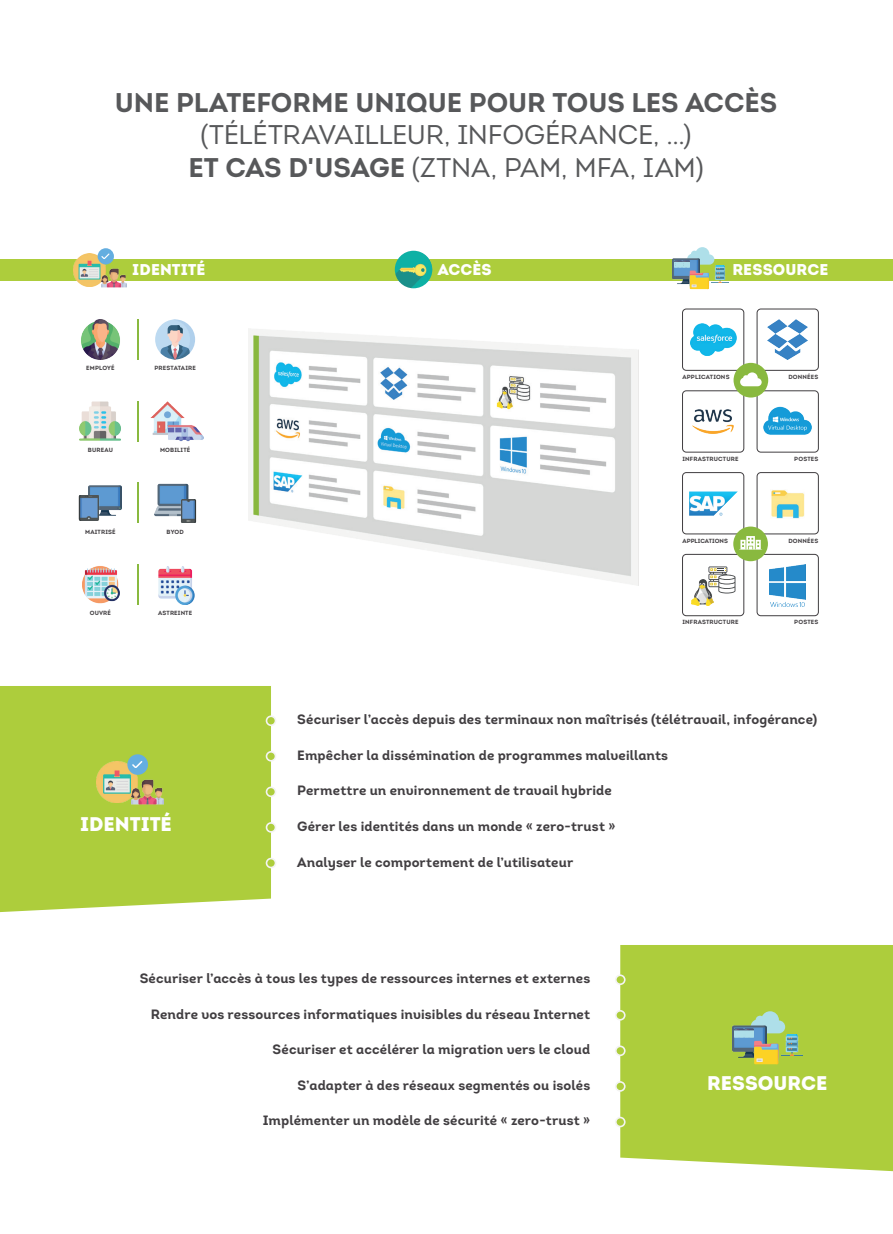
<style>
.page{position:relative;width:893px;height:1234px;background:#fff}
.page>*{position:absolute;margin:0;border:0;box-sizing:border-box;transform-origin:0 0}
.t1{font:27px/32.4px "Intro Book Alt";letter-spacing:-.005em;color:#57585a;text-align:center}
.t2{font:27px "Intro Bold Alt";color:#57585a}
.t3{font:19.8px "Intro Black Caps";color:#fff}
.t4{font:15.6px "Intro Black Caps";letter-spacing:.005em;color:#fff}
.t5{font:13.5px "Intro Bold Alt";letter-spacing:.01em;color:#413e41}
.t6{font:6px "Intro Bold Caps";letter-spacing:.025em;color:#413e41}
.t7{font:6px "Intro Bold Caps";color:#413e41}
.s1{font-family:"Intro Bold Alt"}
</style>
<div class="page">
<div style="left:620px;top:945px;width:273px;height:225px;background:#adcd3c"></div>
<img style="left:732px;top:1024px;width:3px;height:34px">
<img style="left:785px;top:1034px;width:17px;height:21px">
<svg style="left:735px;top:1010px;width:50px;height:53px;background:#a1bb81"></svg>
<div style="left:0;top:258px;width:893px;height:22px;background:#adcd3c"></div>
<img style="left:395px;top:251px;width:37px;height:37px">
<img style="left:73px;top:253px;width:33px;height:33px">
<div style="left:98px;top:248px;width:16px;height:16px;background:#64aee0;border-radius:50%"></div>
<svg style="left:101px;top:253px;width:9px;height:6px"></svg>
<img style="left:101px;top:265px;width:26px;height:23px">
<img style="left:150px;top:401px;width:32px;height:34px">
<img style="left:168px;top:415px;width:36px;height:27px">
<img style="left:80px;top:401px;width:41px;height:40px">
<img style="left:89px;top:485px;width:32px;height:31px">
<img style="left:78px;top:496px;width:23px;height:24px">
<img style="left:154px;top:483px;width:35px;height:34px">
<img style="left:177px;top:499px;width:20px;height:23px">
<img style="left:158px;top:566px;width:37px;height:38px">
<img style="left:82px;top:566px;width:38px;height:37px">
<svg style="left:155px;top:319px;width:40px;height:40px"></svg>
<img style="left:81px;top:319px;width:39px;height:40px">
<hr style="left:137px;top:400px;width:1px;height:41px;background:#89b93f">
<hr style="left:137px;top:482px;width:1px;height:41px;background:#89b93f">
<hr style="left:137px;top:564px;width:1px;height:41px;background:#89b93f">
<hr style="left:137px;top:319px;width:1px;height:40px;background:#89b93f">
<img style="left:673px;top:258px;width:1px;height:23px">
<img style="left:714px;top:265px;width:14px;height:17px">
<svg style="left:674px;top:247px;width:40px;height:42px"></svg>
<div style="left:682px;top:390px;width:62px;height:62px;border:1px solid #413e41;border-radius:4px"></div>
<div style="left:757px;top:390px;width:61px;height:62px;border:1px solid #413e41;border-radius:4px"></div>
<div style="left:682px;top:472px;width:62px;height:62px;border:1px solid #413e41;border-radius:4px"></div>
<div style="left:757px;top:472px;width:61px;height:62px;border:1px solid #413e41;border-radius:4px"></div>
<div style="left:682px;top:554px;width:62px;height:61px;border:1px solid #413e41;border-radius:4px"></div>
<div style="left:757px;top:554px;width:61px;height:61px;border:1px solid #413e41;border-radius:4px"></div>
<div style="left:682px;top:309px;width:62px;height:61px;border:1px solid #413e41;border-radius:4px"></div>
<div style="left:757px;top:309px;width:61px;height:61px;border:1px solid #413e41;border-radius:4px"></div>
<img style="left:771px;top:490px;width:33px;height:28px">
<img style="left:767px;top:319px;width:41px;height:40px">
<img style="left:690px;top:323px;width:46px;height:32px">
<img style="left:692px;top:409px;width:41px;height:24px">
<img style="left:763px;top:406px;width:49px;height:29px">
<img style="left:689px;top:491px;width:49px;height:25px">
<img style="left:692px;top:579px;width:21px;height:26px">
<svg style="left:708px;top:566px;width:27px;height:27px"></svg>
<img style="left:770px;top:564px;width:35px;height:42px">
<div style="left:733px;top:363px;width:35px;height:34px;background:#89b93f;border-radius:50%"></div>
<svg style="left:740px;top:372px;width:22px;height:14px"></svg>
<div style="left:733px;top:526px;width:35px;height:35px;background:#89b93f;border-radius:50%"></div>
<svg style="left:740px;top:536px;width:21px;height:13px"></svg>
<img style="left:249px;top:329px;width:389px;height:256px">
<div style="left:0;top:686px;width:271px;height:226px;background:#adcd3c"></div>
<svg style="left:266px;top:715px;width:10px;height:11px"></svg>
<svg style="left:266px;top:750px;width:10px;height:11px"></svg>
<svg style="left:266px;top:786px;width:10px;height:11px"></svg>
<svg style="left:266px;top:822px;width:10px;height:10px"></svg>
<svg style="left:266px;top:857px;width:10px;height:11px"></svg>
<img style="left:97px;top:760px;width:41px;height:41px">
<div style="left:127px;top:754px;width:21px;height:20px;background:#64aee0;border-radius:50%"></div>
<svg style="left:132px;top:761px;width:10px;height:6px"></svg>
<img style="left:132px;top:775px;width:32px;height:32px">
<svg style="left:615px;top:974px;width:11px;height:10px"></svg>
<svg style="left:615px;top:1009px;width:11px;height:11px"></svg>
<svg style="left:615px;top:1045px;width:11px;height:10px"></svg>
<svg style="left:615px;top:1080px;width:11px;height:11px"></svg>
<svg style="left:615px;top:1116px;width:11px;height:10px"></svg>
<h1 class="t2" style="left:115px;top:85px;width:664px">UNE PLATEFORME UNIQUE POUR TOUS LES ACCÈS</h1>
<h1 class="t1" style="left:188px;top:119px;width:517px">(TÉLÉTRAVAILLEUR, INFOGÉRANCE, ...)<br><span class="s1">ET CAS D'USAGE</span> (ZTNA, PAM, MFA, IAM)</h1>
<p class="t4" style="left:132px;top:259px;width:75px">IDENTITÉ</p>
<p class="t4" style="left:438px;top:259px;width:55px">ACCÈS</p>
<p class="t6" style="left:86px;top:364px;width:30px">EMPLOYÉ</p>
<p class="t6" style="left:155px;top:364px;width:43px">PRESTATAIRE</p>
<p class="t6" style="left:88px;top:446px;width:27px">BUREAU</p>
<p class="t6" style="left:160px;top:446px;width:32px">MOBILITÉ</p>
<p class="t6" style="left:85px;top:527px;width:32px">MAITRISÉ</p>
<p class="t6" style="left:167px;top:527px;width:19px">BYOD</p>
<p class="t6" style="left:90px;top:609px;width:23px">OUVRÉ</p>
<p class="t6" style="left:158px;top:609px;width:35px">ASTREINTE</p>
<p class="t4" style="left:732px;top:259px;width:98px">RESSOURCE</p>
<p class="t6" style="left:682px;top:373px;width:49px">APPLICATIONS</p>
<p class="t6" style="left:788px;top:373px;width:31px">DONNÉES</p>
<p class="t6" style="left:682px;top:455px;width:58px">INFRASTRUCTURE</p>
<p class="t6" style="left:794px;top:455px;width:26px">POSTES</p>
<p class="t7" style="left:682px;top:536px;width:47px">APPLICATIONS</p>
<p class="t6" style="left:788px;top:536px;width:31px">DONNÉES</p>
<p class="t6" style="left:682px;top:618px;width:58px">INFRASTRUCTURE</p>
<p class="t6" style="left:794px;top:618px;width:26px">POSTES</p>
<h2 class="t3" style="left:80px;top:810px;width:93px">IDENTITÉ</h2>
<p class="t5" style="left:297px;top:710px;width:522px">Sécuriser l’accès depuis des terminaux non maîtrisés (télétravail, infogérance)</p>
<p class="t5" style="left:297px;top:746px;width:372px">Empêcher la dissémination de programmes malveillants</p>
<p class="t5" style="left:297px;top:781px;width:316px">Permettre un environnement de travail hybride</p>
<p class="t5" style="left:297px;top:817px;width:320px">Gérer les identités dans un monde « zero-trust »</p>
<p class="t5" style="left:297px;top:853px;width:278px">Analyser le comportement de l’utilisateur</p>
<p class="t5" style="left:140px;top:969px;width:452px">Sécuriser l’accès à tous les types de ressources internes et externes</p>
<p class="t5" style="left:151px;top:1005px;width:441px">Rendre vos ressources informatiques invisibles du réseau Internet</p>
<p class="t5" style="left:273px;top:1040px;width:319px">Sécuriser et accélérer la migration vers le cloud</p>
<p class="t5" style="left:297px;top:1076px;width:294px">S’adapter à des réseaux segmentés ou isolés</p>
<p class="t5" style="left:263px;top:1111px;width:329px">Implémenter un modèle de sécurité « zero-trust »</p>
<h2 class="t3" style="left:707px;top:1069px;width:122px">RESSOURCE</h2>
</div>
